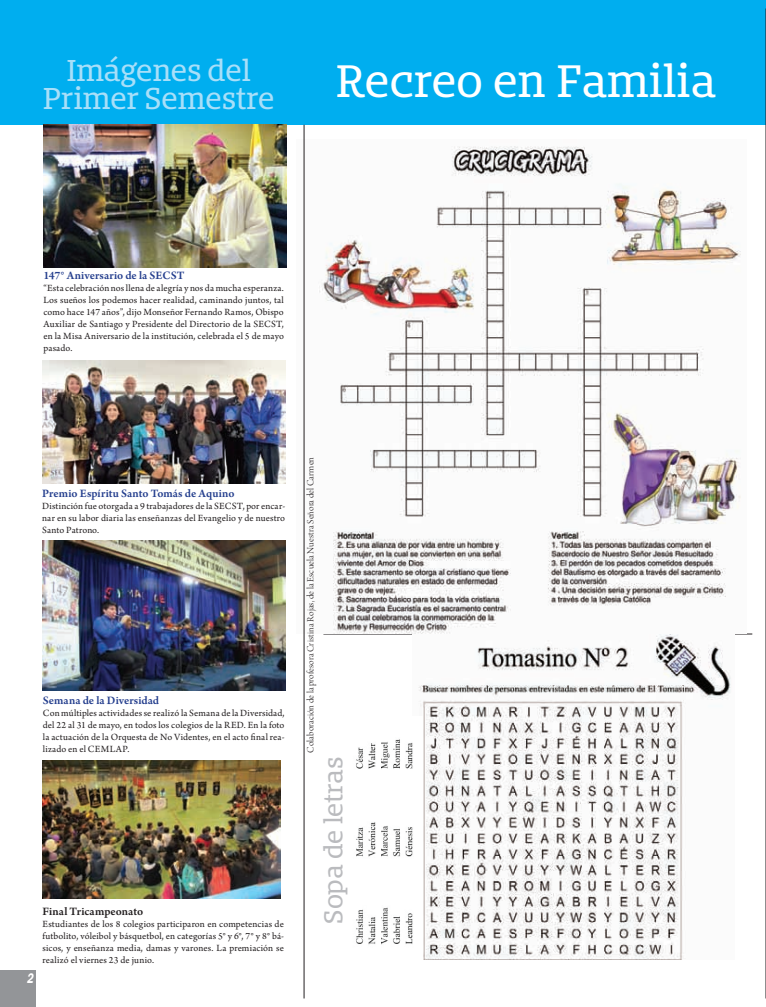
<style>
.page{position:relative;width:766px;height:1007px;background:#fff}
.page>*{position:absolute;margin:0;border:0;box-sizing:border-box;transform-origin:0 0}
.t1{font:42.2px "Bommer Slab";color:#fff}
.t2{font:28px/28px "Bommer Slab";color:#a8dff9;text-align:center}
.t3{font:24px "Bommer Slab";letter-spacing:-.01em;color:#babbbe}
.t4{font:italic 600 14.1px "Franklin Gothic";color:#fff;scale:.75 1}
.t5{font:600 12px "Arno Pro";letter-spacing:.005em;color:#253f8e}
.t6{font:600 12px "Arno Pro";letter-spacing:.005em;color:#231f20}
.t7{font:10px/12px "Arno Pro";letter-spacing:.015em;color:#231f20;text-align:justify}
.t8{font:10px "Arno Pro Light Display";letter-spacing:.01em;color:#231f20}
</style>
<div class="page">
<div style="left:0;top:969px;width:35px;height:37px;background:#939598"></div>
<div style="left:0;top:0;width:765px;height:125px;background:#00aeef"></div>
<hr style="left:765px;top:9px;width:1px;height:989px;background:#231f20">
<hr style="left:323px;top:633px;width:429px;height:1px;background:#231f20">
<img style="left:304px;top:140px;width:437px;height:493px">
<img style="left:418px;top:634px;width:313px;height:325px">
<img style="left:356px;top:716px;width:66px;height:243px">
<img style="left:43px;top:125px;width:243px;height:142px">
<img style="left:43px;top:360px;width:243px;height:123px">
<img style="left:42px;top:541px;width:243px;height:150px">
<img style="left:43px;top:760px;width:237px;height:138px">
<hr style="left:303px;top:125px;width:1px;height:873px;background:#231f20">
<h2 class="t2" style="left:43px;top:56px;width:233px">Imágenes del<br>Primer Semestre</h2>
<h1 class="t1" style="left:336px;top:50px;width:381px">Recreo en Familia</h1>
<p class="t5" style="left:43px;top:268px;width:142px">147° Aniversario de la SECST</p>
<p class="t7" style="left:43px;top:282px;width:242px">“Esta celebración nos llena de alegría y nos da mucha esperanza.<br>Los sueños los podemos hacer realidad, caminando juntos, tal como hace 147 años”, dijo Monseñor Fernando Ramos, Obispo Auxiliar de Santiago y Presidente del Directorio de la SECST, en la Misa Aniversario de la institución, celebrada el 5 de mayo pasado.</p>
<p class="t5" style="left:42px;top:486px;width:194px">Premio Espíritu Santo Tomás de Aquino</p>
<p class="t7" style="left:42px;top:500px;width:244px">Distinción fue otorgada a 9 trabajadores de la SECST, por encar&shy;nar en su labor diaria las enseñanzas del Evangelio y de nuestro Santo Patrono.</p>
<p class="t5" style="left:43px;top:693px;width:118px">Semana de la Diversidad</p>
<p class="t7" style="left:43px;top:707px;width:243px">Con múltiples actividades se realizó la Semana de la Diversidad, del 22 al 31 de mayo, en todos los colegios de la RED. En la foto la actuación de la Orquesta de No Videntes, en el acto final rea&shy;lizado en el CEMLAP.</p>
<h3 class="t4" style="left:27px;top:969px;width:10px">2</h3>
<p class="t6" style="left:43px;top:904px;width:102px">Final Tricampeonato</p>
<p class="t7" style="left:43px;top:918px;width:243px">Estudiantes de los 8 colegios participaron en competencias de futbolito, vóleibol y básquetbol, en categorías 5° y 6°, 7° y 8° bá&shy;sicos, y enseñanza media, damas y varones. La premiación se realizó el viernes 23 de junio.</p>
<p class="t8" style="left:305px;top:752px;width:297px;rotate:-90deg">Colaboración de la profesora Cristina Rojas, de la Escuela Nuestra Señora del Carmen</p>
<h3 class="t3" style="left:316px;top:923px;width:169px;rotate:-90deg">Sopa de letras</h3>
</div>
